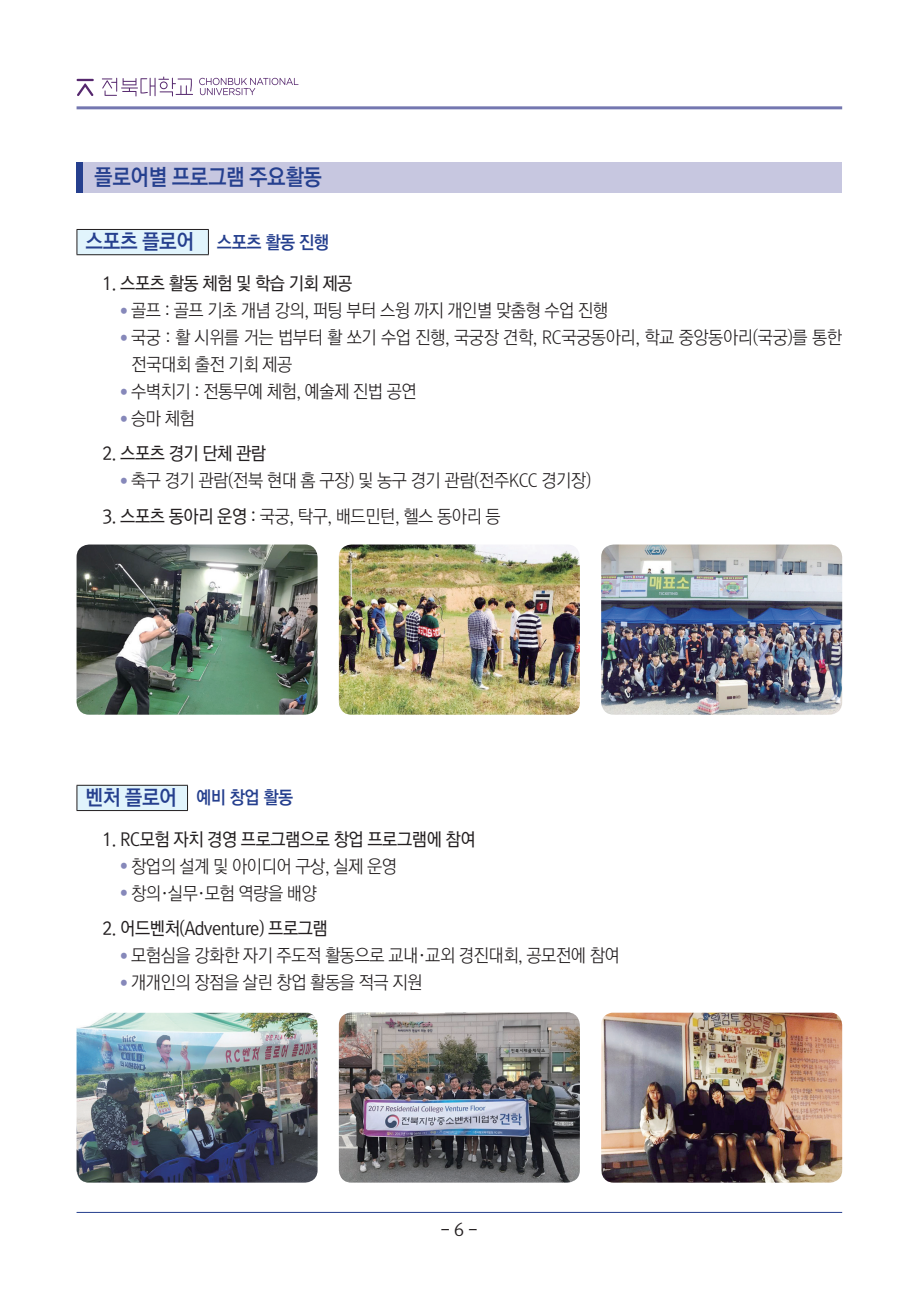
<style>
.page{position:relative;width:906px;height:1289px;background:#fff}
.page>*{position:absolute;margin:0;border:0;box-sizing:border-box;transform-origin:0 0}
.t1{font:22.5px "Rix Go B";letter-spacing:-.025em;color:#253f8e;scale:.92 1}
.t2{font:18px/27px "Rix Go L";letter-spacing:-.025em;color:#231f20;scale:.94 1}
.t3{font:18px "Rix Go M";letter-spacing:-.025em;color:#231f20;scale:.94 1}
.t4{font:18px "Rix Go B";letter-spacing:-.025em;color:#253f8e;scale:.94 1}
.t5{font:16.5px "Rix Go M";color:#231f20}
.s1{font-size:21px}
.s2{font-family:"Rix Go M"}
</style>
<div class="page">
<svg style="left:102px;top:77px;width:91px;height:19px"></svg>
<svg style="left:199px;top:78px;width:99px;height:17px"></svg>
<svg style="left:77px;top:79px;width:17px;height:17px"></svg>
<hr style="left:77px;top:106px;width:765px;height:3px;background:#7477b0">
<hr style="left:77px;top:1212px;width:765px;height:1px;background:#253f8e">
<div style="left:77px;top:162px;width:7px;height:30px;background:#253f8e"></div>
<div style="left:84px;top:162px;width:758px;height:30px;background:#c7c7e0"></div>
<div style="left:77px;top:229px;width:131px;height:26px;background:#e1f4fc"></div>
<hr style="left:77px;top:229px;width:132px;height:1px;background:#231f20">
<svg style="left:77px;top:230px;width:1px;height:24px"></svg>
<svg style="left:208px;top:230px;width:1px;height:24px"></svg>
<hr style="left:77px;top:254px;width:132px;height:1px;background:#231f20">
<div style="left:77px;top:785px;width:110px;height:25px;background:#e1f4fc"></div>
<hr style="left:77px;top:785px;width:111px;height:1px;background:#231f20">
<svg style="left:77px;top:785px;width:1px;height:25px"></svg>
<svg style="left:187px;top:785px;width:1px;height:25px"></svg>
<hr style="left:77px;top:810px;width:111px;height:1px;background:#231f20">
<img style="left:601px;top:1012px;width:241px;height:170px">
<img style="left:77px;top:1012px;width:240px;height:170px">
<img style="left:339px;top:1012px;width:241px;height:170px">
<img style="left:77px;top:544px;width:240px;height:170px">
<img style="left:339px;top:544px;width:241px;height:170px">
<img style="left:601px;top:544px;width:241px;height:170px">
<p class="t1" style="left:94px;top:165px;width:249px">플로어별 프로그램 주요활동</p>
<p class="t4" style="left:85px;top:232px;width:261px"><span class="s1">스포츠 플로어</span> 스포츠 활동 진행</p>
<p class="t3" style="left:102px;top:273px;width:268px">1. 스포츠 활동 체험 및 학습 기회 제공</p>
<p class="t2" style="left:121px;top:297px;width:520px"><sup>●</sup> 골프 : 골프 기초 개념 강의, 퍼팅 부터 스윙 까지 개인별 맞춤형 수업 진행</p>
<p class="t2" style="left:132px;top:324px;width:757px;text-indent:-11px"><sup>●</sup> 국궁 : 활 시위를 거는 법부터 활 쏘기 수업 진행, 국궁장 견학, RC국궁동아리, 학교 중앙동아리(국궁)를 통한 전국대회 출전 기회 제공</p>
<p class="t2" style="left:121px;top:378px;width:316px"><sup>●</sup> 수벽치기 : 전통무예 체험, 예술제 진법 공연</p>
<p class="t2" style="left:121px;top:405px;width:80px"><sup>●</sup> 승마 체험</p>
<p class="t3" style="left:102px;top:444px;width:176px">2. 스포츠 경기 단체 관람</p>
<p class="t2" style="left:121px;top:467px;width:502px"><sup>●</sup> 축구 경기 관람(전북 현대 홈 구장) 및 농구 경기 관람(전주KCC 경기장)</p>
<p class="t2" style="left:102px;top:503px;width:425px"><span class="s2">3. 스포츠 동아리 운영 :</span> 국궁, 탁구, 배드민턴, 헬스 동아리 등</p>
<p class="t4" style="left:85px;top:788px;width:223px"><span class="s1">벤처 플로어</span> 예비 창업 활동</p>
<p class="t3" style="left:102px;top:829px;width:399px">1. RC모험 자치 경영 프로그램으로 창업 프로그램에 참여</p>
<p class="t2" style="left:121px;top:852px;width:295px"><sup>●</sup> 창업의 설계 및 아이디어 구상, 실제 운영</p>
<p class="t2" style="left:121px;top:879px;width:210px"><sup>●</sup> 창의·실무·모험 역량을 배양</p>
<p class="t3" style="left:102px;top:918px;width:242px">2. 어드벤처(Adventure) 프로그램</p>
<p class="t2" style="left:121px;top:942px;width:532px"><sup>●</sup> 모험심을 강화한 자기 주도적 활동으로 교내·교외 경진대회, 공모전에 참여</p>
<p class="t2" style="left:121px;top:969px;width:322px"><sup>●</sup> 개개인의 장점을 살린 창업 활동을 적극 지원</p>
<p class="t5" style="left:441px;top:1220px;width:38px">- 6 -</p>
</div>
